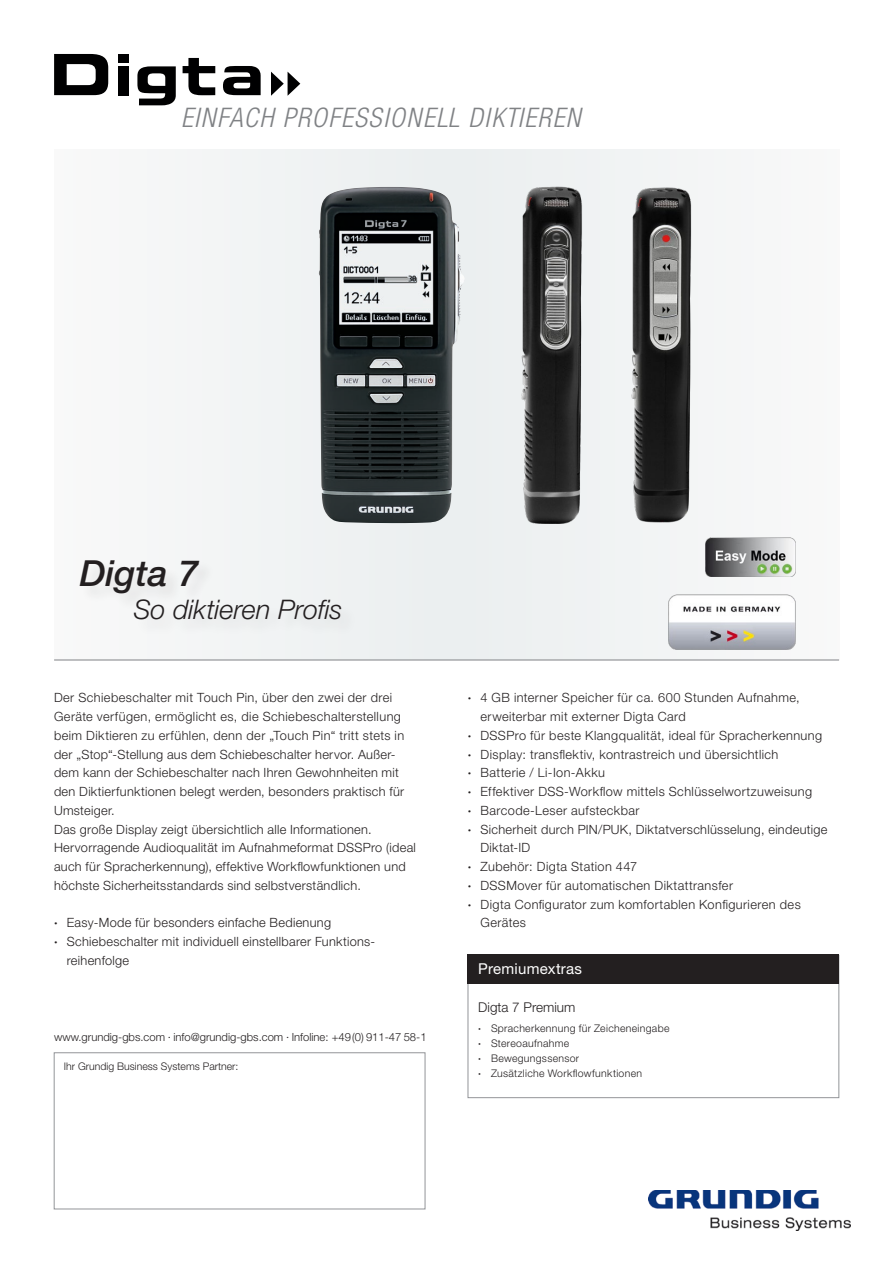
<style>
.page{position:relative;width:893px;height:1263px;background:#fff}
.page>*{position:absolute;margin:0;border:0;box-sizing:border-box;transform-origin:0 0}
.t1{font:italic 500 36px "Helvetica Neue LT Std";color:#231f20}
.t2{font:italic 300 condensed 27px "Helvetica Neue LT Std";letter-spacing:.055em;color:#808285}
.t3{font:italic 300 27px "Helvetica Neue LT Std";letter-spacing:-.005em;color:#231f20}
.t4{font:15px "Helvetica Neue LT Std";letter-spacing:.015em;color:#fff}
.t5{font:300 13.5px "Helvetica Neue LT Std";color:#231f20}
.t6{font:300 12.75px/18.8px "Helvetica Neue LT Std";letter-spacing:.025em;color:#231f20}
.t7{font:300 11.25px "Helvetica Neue LT Std";color:#231f20}
.t8{font:300 10.5px/15px "Helvetica Neue LT Std";letter-spacing:.03em;color:#231f20}
.t9{font:300 10.5px "Helvetica Neue LT Std";color:#231f20}
.s1{font-weight:700}
</style>
<div class="page">
<div style="left:468px;top:955px;width:371px;height:143px;background:#fff;border:1px solid #939598"></div>
<div style="left:54px;top:149px;width:785px;height:511px;background:#f3f4f5"></div>
<hr style="left:54px;top:660px;width:785px;height:1px;background:#808285">
<div style="left:468px;top:954px;width:371px;height:30px;background:#231f20"></div>
<img style="left:669px;top:594px;width:126px;height:55px">
<img style="left:706px;top:537px;width:89px;height:39px">
<svg style="left:223px;top:66px;width:38px;height:29px"></svg>
<svg style="left:183px;top:58px;width:32px;height:37px"></svg>
<svg style="left:137px;top:66px;width:39px;height:39px"></svg>
<svg style="left:271px;top:72px;width:29px;height:24px"></svg>
<svg style="left:54px;top:54px;width:54px;height:41px"></svg>
<div style="left:118px;top:66px;width:10px;height:29px;background:#000001"></div>
<div style="left:118px;top:54px;width:10px;height:9px;background:#000001"></div>
<div style="left:54px;top:1052px;width:371px;height:157px;background:#fff;border:1px solid #939598"></div>
<img style="left:319px;top:188px;width:144px;height:335px">
<img style="left:631px;top:187px;width:61px;height:336px">
<img style="left:521px;top:186px;width:62px;height:337px">
<img style="left:648px;top:1190px;width:202px;height:40px">
<h2 class="t2" style="left:181px;top:102px;width:401px">EINFACH PROFESSIONELL DIKTIEREN</h2>
<h1 class="t1" style="left:80px;top:552px;width:120px">Digta 7</h1>
<h2 class="t3" style="left:134px;top:593px;width:210px">So diktieren Profis</h2>
<p class="t6" style="left:54px;top:688px;width:363px">Der Schiebeschalter mit Touch Pin, über den zwei der drei Geräte verfügen, ermöglicht es, die Schiebeschalterstellung beim Diktieren zu erfühlen, denn der „Touch Pin“ tritt stets in der „Stop“-Stellung aus dem Schiebeschalter hervor. Außer&shy;dem kann der Schiebeschalter nach Ihren Gewohnheiten mit den Diktierfunktionen belegt werden, besonders praktisch für Umsteiger.<br>Das große Display zeigt übersichtlich alle Informationen.<br>Hervorragende Audioqualität im Aufnahmeformat DSSPro (ideal auch für Spracherkennung), effektive Workflowfunktionen und höchste Sicherheitsstandards sind selbstverständlich.</p>
<p class="t6" style="left:54px;top:913px;width:279px"><span class="s1">·</span> Easy-Mode für besonders einfache Bedienung</p>
<p class="t6" style="left:54px;top:932px;width:321px"><span class="s1">·</span> Schiebeschalter mit individuell einstellbarer Funktions-</p>
<p class="t6" style="left:67px;top:951px;width:64px">reihenfolge</p>
<p class="t7" style="left:54px;top:1030px;width:374px">www.grundig-gbs.com · info@grundig-gbs.com · Infoline: +49(0) 911-47 58-1</p>
<p class="t9" style="left:64px;top:1060px;width:176px">Ihr Grundig Business Systems Partner:</p>
<p class="t6" style="left:468px;top:688px;width:334px"><span class="s1">·</span> 4 GB interner Speicher für ca. 600 Stunden Aufnahme,</p>
<p class="t6" style="left:480px;top:707px;width:207px">erweiterbar mit externer Digta Card</p>
<p class="t6" style="left:468px;top:726px;width:356px"><span class="s1">·</span> DSSPro für beste Klangqualität, ideal für Spracherkennung</p>
<p class="t6" style="left:468px;top:744px;width:312px"><span class="s1">·</span> Display: transflektiv, kontrastreich und übersichtlich</p>
<p class="t6" style="left:468px;top:763px;width:139px"><span class="s1">·</span> Batterie / Li-Ion-Akku</p>
<p class="t6" style="left:468px;top:782px;width:346px"><span class="s1">·</span> Effektiver DSS-Workflow mittels Schlüsselwortzuweisung</p>
<p class="t6" style="left:468px;top:801px;width:173px"><span class="s1">·</span> Barcode-Leser aufsteckbar</p>
<p class="t6" style="left:468px;top:819px;width:361px"><span class="s1">·</span> Sicherheit durch PIN/PUK, Diktatverschlüsselung, eindeutige</p>
<p class="t6" style="left:480px;top:838px;width:51px">Diktat-ID</p>
<p class="t6" style="left:468px;top:857px;width:171px"><span class="s1">·</span> Zubehör: Digta Station 447</p>
<p class="t6" style="left:468px;top:876px;width:267px"><span class="s1">·</span> DSSMover für automatischen Diktattransfer</p>
<p class="t6" style="left:468px;top:894px;width:335px"><span class="s1">·</span> Digta Configurator zum komfortablen Konfigurieren des</p>
<p class="t6" style="left:480px;top:913px;width:47px">Gerätes</p>
<p class="t4" style="left:478px;top:960px;width:105px">Premiumextras</p>
<p class="t5" style="left:478px;top:999px;width:99px">Digta 7 Premium</p>
<p class="t8" style="left:478px;top:1020px;width:193px"><span class="s1">·</span> Spracherkennung für Zeicheneingabe <span class="s1">·</span> Stereoaufnahme<br><span class="s1">·</span> Bewegungssensor<br><span class="s1">·</span> Zusätzliche Workflowfunktionen</p>
</div>
